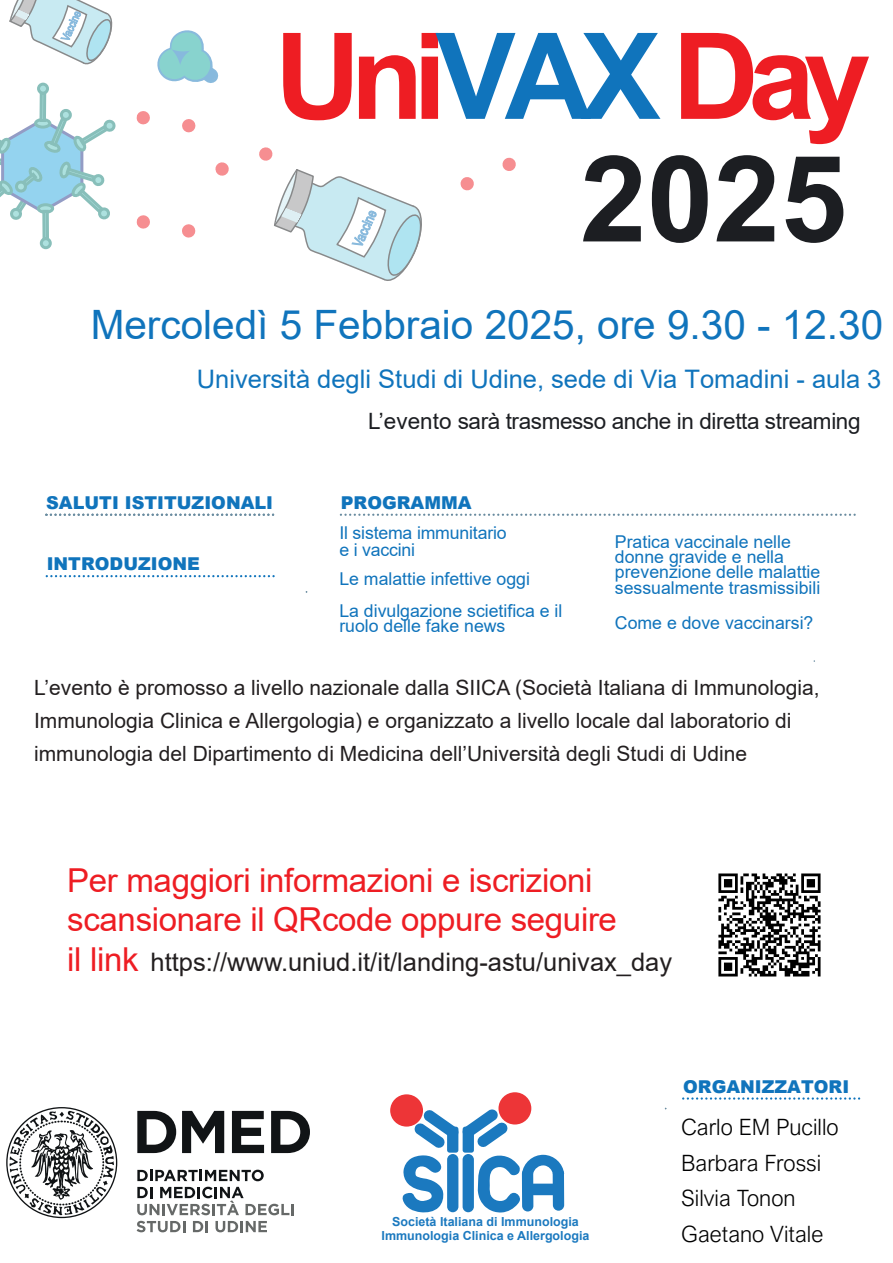
<style>
.page{position:relative;width:893px;height:1263px;background:#fff}
.page>*{position:absolute;margin:0;border:0;box-sizing:border-box;transform-origin:0 0}
.t1{font:700 120px "Arial";letter-spacing:-.09em;color:#ee1d23}
.t2{font:700 120px "Arial";color:#1c1e22}
.t3{font:40.5px "Arial";color:#1074bc}
.t4{font:33px/39.6px "Arial";letter-spacing:-.01em;color:#ee1d23}
.t5{font:25.5px "Arial";color:#1074bc}
.t6{font:25.5px "Arial";color:#231f20}
.t7{font:300 22.5px/35.4px "Arial Nova";color:#000001}
.t8{font:22.5px "Arial";letter-spacing:-.02em;color:#1c1e22}
.t9{font:21px/33px "Arial";color:#231f20}
.t10{font:17.7px/15.3px "Arial";color:#1074bc}
.t11{font:900 17.7px "Arial";color:#1074bc}
.t12{font:700 12.45px/13.5px "Arial";color:#1b79bf;text-align:center}
.s1{color:#1074bc}
</style>
<div class="page">
<div style="left:39px;top:84px;width:9px;height:9px;background:#ade1df;border-radius:50%"></div>
<div style="left:37px;top:83px;width:12px;height:12px;border:3px solid #117f75;border-radius:50%"></div>
<div style="left:41px;top:239px;width:9px;height:9px;background:#ade1df;border-radius:50%"></div>
<div style="left:40px;top:237px;width:12px;height:12px;border:3px solid #117f75;border-radius:50%"></div>
<svg style="left:0;top:107px;width:116px;height:116px"></svg>
<svg style="left:157px;top:30px;width:62px;height:53px"></svg>
<svg style="left:9px;top:0;width:104px;height:65px"></svg>
<svg style="left:136px;top:215px;width:14px;height:14px"></svg>
<svg style="left:182px;top:224px;width:13px;height:14px"></svg>
<svg style="left:215px;top:162px;width:14px;height:14px"></svg>
<svg style="left:259px;top:147px;width:163px;height:134px"></svg>
<svg style="left:460px;top:177px;width:14px;height:14px"></svg>
<svg style="left:502px;top:159px;width:14px;height:12px"></svg>
<svg style="left:136px;top:111px;width:14px;height:14px"></svg>
<svg style="left:182px;top:119px;width:14px;height:14px"></svg>
<svg style="left:46px;top:514px;width:227px;height:2px"></svg>
<svg style="left:47px;top:575px;width:227px;height:2px"></svg>
<svg style="left:341px;top:514px;width:514px;height:2px"></svg>
<div style="left:390px;top:1094px;width:33px;height:32px;background:#ed3537;border-radius:50%"></div>
<div style="left:498px;top:1092px;width:33px;height:32px;background:#ed3537;border-radius:50%"></div>
<div style="left:463px;top:1127px;width:11px;height:26px;background:#1b79bf;border-radius:3px"></div>
<div style="left:447px;top:1127px;width:11px;height:26px;background:#1b79bf;border-radius:3px"></div>
<svg style="left:414px;top:1109px;width:94px;height:39px"></svg>
<svg style="left:402px;top:1155px;width:42px;height:58px"></svg>
<div style="left:447px;top:1154px;width:11px;height:58px;background:#1b79bf;border-radius:6px"></div>
<div style="left:463px;top:1154px;width:11px;height:58px;background:#1b79bf;border-radius:6px"></div>
<svg style="left:478px;top:1154px;width:86px;height:58px"></svg>
<svg style="left:137px;top:1111px;width:39px;height:42px"></svg>
<svg style="left:182px;top:1111px;width:42px;height:42px"></svg>
<svg style="left:232px;top:1111px;width:32px;height:42px"></svg>
<svg style="left:271px;top:1111px;width:39px;height:42px"></svg>
<svg style="left:137px;top:1170px;width:127px;height:11px"></svg>
<svg style="left:137px;top:1187px;width:157px;height:28px"></svg>
<svg style="left:137px;top:1221px;width:48px;height:11px"></svg>
<svg style="left:193px;top:1221px;width:15px;height:11px"></svg>
<svg style="left:215px;top:1221px;width:52px;height:11px"></svg>
<svg style="left:6px;top:1107px;width:111px;height:111px"></svg>
<svg style="left:683px;top:1097px;width:176px;height:3px"></svg>
<img style="left:718px;top:873px;width:103px;height:104px">
<h1 class="t1" style="left:275px;top:-8px;width:598px">Uni<span class="s1">VAX</span> Day</h1>
<h1 class="t2" style="left:580px;top:115px;width:268px">2025</h1>
<h2 class="t3" style="left:91px;top:297px;width:794px">Mercoledì 5 Febbraio 2025, ore 9.30 - 12.30</h2>
<p class="t5" style="left:197px;top:361px;width:686px">Università degli Studi di Udine, sede di Via Tomadini - aula 3</p>
<p class="t8" style="left:368px;top:405px;width:494px">L’evento sarà trasmesso anche in diretta streaming</p>
<p class="t11" style="left:46px;top:490px;width:228px">SALUTI ISTITUZIONALI</p>
<p class="t11" style="left:47px;top:551px;width:155px">INTRODUZIONE</p>
<p class="t11" style="left:341px;top:490px;width:132px">PROGRAMMA</p>
<p class="t10" style="left:339px;top:525px;width:169px;line-height:16.6px">Il sistema immunitario e i vaccini</p>
<p class="t10" style="left:339px;top:571px;width:192px">Le malattie infettive oggi</p>
<p class="t10" style="left:339px;top:603px;width:225px">La divulgazione scietifica e il ruolo delle fake news</p>
<p class="t10" style="left:615px;top:534px;width:207px">Pratica vaccinale nelle donne gravide e nella prevenzione delle malattie sessualmente trasmissibili</p>
<p class="t10" style="left:615px;top:615px;width:200px">Come e dove vaccinarsi?</p>
<p class="t9" style="left:34px;top:671px;width:787px">L’evento è promosso a livello nazionale dalla SIICA (Società Italiana di Immunologia,<br>Immunologia Clinica e Allergologia) e organizzato a livello locale dal laboratorio di immunologia del Dipartimento di Medicina dell’Università degli Studi di Udine</p>
<h3 class="t4" style="left:67px;top:860px;width:551px">Per maggiori informazioni e iscrizioni scansionare il QRcode oppure seguire il link</h3>
<p class="t6" style="left:151px;top:944px;width:523px">https://www.uniud.it/it/landing-astu/univax_day</p>
<p class="t12" style="left:382px;top:1215px;width:209px">Società Italiana di Immunologia<br>Immunologia Clinica e Allergologia</p>
<p class="t11" style="left:683px;top:1073px;width:168px">ORGANIZZATORI</p>
<p class="t7" style="left:681px;top:1110px;width:159px">Carlo EM Pucillo<br>Barbara Frossi<br>Silvia Tonon<br>Gaetano Vitale</p>
</div>
